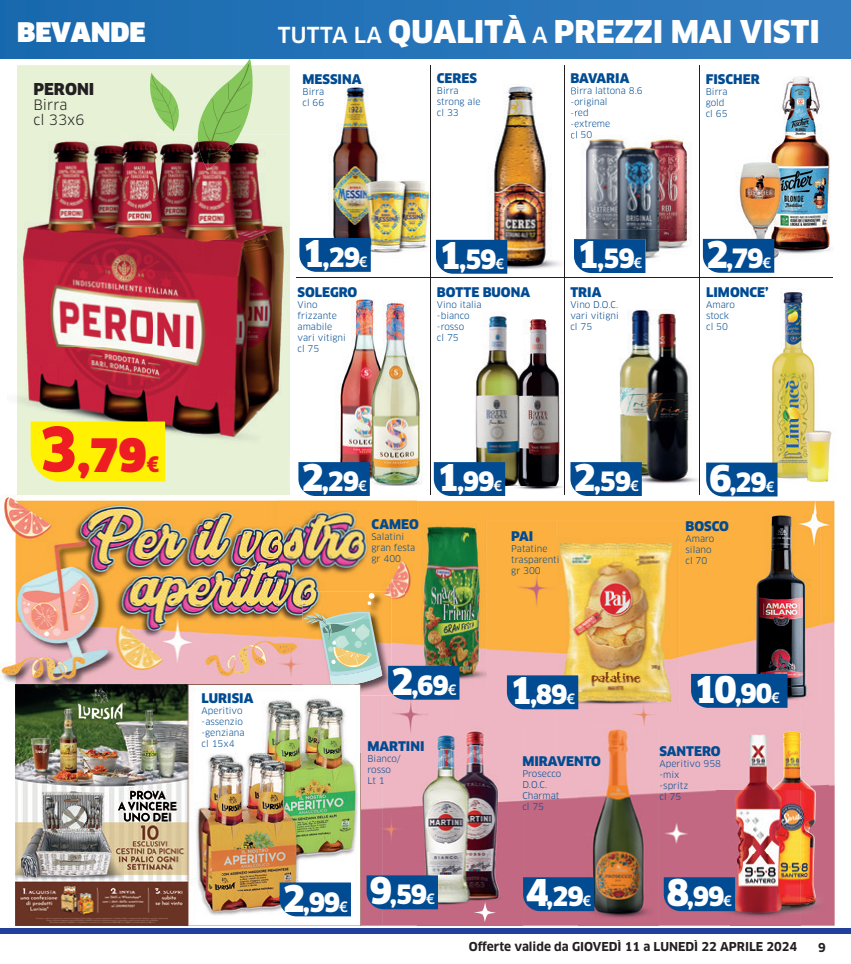
<style>
.page{position:relative;width:851px;height:964px;background:#fff}
.page>*{position:absolute;margin:0;border:0;box-sizing:border-box;transform-origin:0 0}
.t1{font:900 45px "Clan OT";color:#ee1d23}
.t2{font:900 30.7px "Clan";color:#fff}
.t3{font:900 26.4px "Clan";color:#fff}
.t4{font:900 26px "Clan OT";letter-spacing:-.05em;color:#fff}
.t5{font:900 16px "Clan OT";color:#231f20}
.t6{font:14px/15px "Clan OT";color:#231f20}
.t7{font:900 13px "Clan OT";color:#014b92}
.t8{font:700 12px "Clan OT";color:#231f20}
.t9{font:9px/11px "Clan OT";color:#014b92}
.s1{font-family:"Clan OT";font-weight:500;font-size:21.6px}
.s2{font-size:60px}
.s3{font-size:21px}
.s4{font-size:36px}
.s5{font-weight:500;font-size:14px}
</style>
<div class="page">
<div style="left:0;top:928px;width:850px;height:6px;background:#223f99"></div>
<div style="left:0;top:0;width:850px;height:58px;background:linear-gradient(to right,#186aaf,#347dc1)"></div>
<div style="left:17px;top:65px;width:273px;height:422px;background:#e6f1d6"></div>
<svg style="left:147px;top:73px;width:36px;height:58px;background:#badc9e"></svg>
<img style="left:0;top:494px;width:278px;height:195px">
<img style="left:278px;top:500px;width:139px;height:121px">
<img style="left:417px;top:487px;width:417px;height:33px">
<img style="left:452px;top:520px;width:104px;height:236px">
<div style="left:556px;top:520px;width:184px;height:34px;background:#fbb03f"></div>
<img style="left:800px;top:520px;width:34px;height:405px">
<img style="left:661px;top:554px;width:104px;height:202px">
<img style="left:278px;top:621px;width:24px;height:63px">
<img style="left:383px;top:621px;width:34px;height:304px">
<img style="left:15px;top:689px;width:1px;height:236px">
<img style="left:360px;top:695px;width:23px;height:230px">
<div style="left:556px;top:715px;width:105px;height:41px;background:#edb6c2"></div>
<img style="left:522px;top:756px;width:56px;height:169px">
<img style="left:658px;top:756px;width:72px;height:169px">
<img style="left:34px;top:925px;width:314px;height:1px">
<img style="left:417px;top:917px;width:105px;height:8px">
<img style="left:730px;top:918px;width:70px;height:7px">
<div style="left:17px;top:487px;width:273px;height:8px;background:#e6f1d6"></div>
<img style="left:302px;top:592px;width:89px;height:103px">
<img style="left:303px;top:593px;width:79px;height:94px">
<hr style="left:296px;top:278px;width:536px;height:1px;background:#231f20">
<hr style="left:430px;top:65px;width:1px;height:430px;background:#231f20">
<hr style="left:699px;top:65px;width:1px;height:430px;background:#231f20">
<hr style="left:564px;top:65px;width:1px;height:430px;background:#231f20">
<img style="left:17px;top:134px;width:273px;height:320px">
<img style="left:189px;top:58px;width:70px;height:112px">
<div style="left:31px;top:421px;width:134px;height:60px;background:#fff101"></div>
<img style="left:412px;top:726px;width:112px;height:191px">
<div style="left:366px;top:875px;width:72px;height:34px;background:#014b92"></div>
<img style="left:340px;top:299px;width:87px;height:195px">
<svg style="left:298px;top:462px;width:72px;height:34px;background:#0a5195"></svg>
<img style="left:475px;top:312px;width:88px;height:175px">
<img style="left:505px;top:487px;width:59px;height:3px">
<svg style="left:430px;top:462px;width:75px;height:34px;background:#115697"></svg>
<img style="left:619px;top:309px;width:79px;height:178px">
<img style="left:641px;top:487px;width:58px;height:4px">
<svg style="left:564px;top:462px;width:77px;height:34px;background:#1a5c9b"></svg>
<img style="left:772px;top:288px;width:60px;height:197px">
<svg style="left:699px;top:462px;width:78px;height:34px;background:#1e5f9d"></svg>
<img style="left:578px;top:727px;width:80px;height:198px">
<div style="left:523px;top:877px;width:71px;height:34px;background:#014b92"></div>
<img style="left:406px;top:516px;width:80px;height:175px">
<div style="left:388px;top:666px;width:71px;height:34px;background:#014b92"></div>
<img style="left:550px;top:537px;width:129px;height:178px">
<div style="left:507px;top:675px;width:71px;height:34px;background:#014b92"></div>
<img style="left:328px;top:86px;width:105px;height:167px">
<img style="left:430px;top:86px;width:1px;height:167px">
<svg style="left:299px;top:238px;width:72px;height:34px;background:#0a5196"></svg>
<img style="left:584px;top:135px;width:108px;height:126px">
<div style="left:577px;top:239px;width:68px;height:34px;background:#014b92"></div>
<img style="left:463px;top:86px;width:114px;height:184px">
<img style="left:564px;top:86px;width:1px;height:184px">
<svg style="left:571px;top:87px;width:20px;height:51px"></svg>
<img style="left:574px;top:239px;width:3px;height:26px">
<div style="left:436px;top:240px;width:71px;height:34px;background:#014b92"></div>
<img style="left:740px;top:514px;width:80px;height:192px">
<div style="left:691px;top:674px;width:96px;height:34px;background:#014b92"></div>
<img style="left:735px;top:76px;width:96px;height:184px">
<div style="left:702px;top:239px;width:72px;height:34px;background:#014b92"></div>
<img style="left:716px;top:727px;width:112px;height:191px">
<svg style="left:663px;top:877px;width:72px;height:34px;background:#094c91"></svg>
<img style="left:16px;top:684px;width:342px;height:241px">
<img style="left:302px;top:684px;width:58px;height:11px">
<img style="left:331px;top:684px;width:21px;height:2px">
<div style="left:279px;top:882px;width:72px;height:34px;background:#014b92"></div>
<svg style="left:473px;top:902px;width:23px;height:20px"></svg>
<h3 class="t3" style="left:17px;top:17px;width:130px">BEVANDE</h3>
<h2 class="t2" style="left:278px;top:15px;width:543px"><span class="s1">TUTTA LA</span> QUALITÀ <span class="s1">A</span> PREZZI MAI VISTI</h2>
<h3 class="t7" style="left:302px;top:72px;width:60px">MESSINA</h3>
<p class="t9" style="left:302px;top:86px;width:23px">Birra cl 66</p>
<h3 class="t7" style="left:437px;top:71px;width:42px">CERES</h3>
<p class="t9" style="left:437px;top:85px;width:45px">Birra strong ale cl 33</p>
<h3 class="t7" style="left:570px;top:71px;width:60px">BAVARIA</h3>
<p class="t9" style="left:570px;top:85px;width:74px">Birra lattona 8.6 -original<br>-red<br>-extreme<br>cl 50</p>
<h3 class="t7" style="left:705px;top:71px;width:55px">FISCHER</h3>
<p class="t9" style="left:705px;top:86px;width:23px">Birra gold cl 65</p>
<h3 class="t5" style="left:33px;top:79px;width:63px">PERONI</h3>
<h3 class="t6" style="left:33px;top:97px;width:53px">Birra<br>cl 33x6</h3>
<h1 class="t1" style="left:39px;top:429px;width:122px"><span class="s2">3</span>,79<span class="s3">€</span></h1>
<h3 class="t4" style="left:302px;top:242px;width:67px"><span class="s4">1</span>,29<span class="s5">€</span></h3>
<h3 class="t7" style="left:297px;top:285px;width:61px">SOLEGRO</h3>
<p class="t9" style="left:297px;top:299px;width:50px">Vino frizzante amabile vari vitigni cl 75</p>
<h3 class="t4" style="left:438px;top:244px;width:67px"><span class="s4">1</span>,59<span class="s5">€</span></h3>
<h3 class="t7" style="left:437px;top:285px;width:95px">BOTTE BUONA</h3>
<p class="t9" style="left:437px;top:299px;width:46px">Vino italia -bianco -rosso<br>cl 75</p>
<h3 class="t4" style="left:577px;top:243px;width:67px"><span class="s4">1</span>,59<span class="s5">€</span></h3>
<h3 class="t7" style="left:570px;top:285px;width:33px">TRIA</h3>
<p class="t9" style="left:570px;top:299px;width:50px;text-align:justify">Vino D.O.C. vari vitigni cl 75</p>
<h3 class="t4" style="left:705px;top:243px;width:67px"><span class="s4">2</span>,79<span class="s5">€</span></h3>
<h3 class="t7" style="left:706px;top:285px;width:64px">LIMONCE’</h3>
<p class="t9" style="left:706px;top:299px;width:30px">Amaro stock cl 50</p>
<h3 class="t4" style="left:301px;top:466px;width:67px"><span class="s4">2</span>,29<span class="s5">€</span></h3>
<h3 class="t7" style="left:371px;top:516px;width:49px">CAMEO</h3>
<p class="t9" style="left:371px;top:531px;width:45px">Salatini gran festa gr 400</p>
<h3 class="t4" style="left:436px;top:466px;width:67px"><span class="s4">1</span>,99<span class="s5">€</span></h3>
<h3 class="t7" style="left:511px;top:529px;width:24px">PAI</h3>
<p class="t9" style="left:511px;top:544px;width:50px">Patatine trasparenti gr 300</p>
<h3 class="t4" style="left:573px;top:466px;width:67px"><span class="s4">2</span>,59<span class="s5">€</span></h3>
<h3 class="t4" style="left:709px;top:466px;width:67px"><span class="s4">6</span>,29<span class="s5">€</span></h3>
<h3 class="t7" style="left:685px;top:519px;width:45px">BOSCO</h3>
<p class="t9" style="left:685px;top:533px;width:30px">Amaro silano cl 70</p>
<h3 class="t7" style="left:201px;top:690px;width:53px">LURISIA</h3>
<p class="t9" style="left:201px;top:705px;width:44px">Aperitivo -assenzio -genziana cl 15x4</p>
<h3 class="t4" style="left:391px;top:670px;width:67px"><span class="s4">2</span>,69<span class="s5">€</span></h3>
<h3 class="t7" style="left:367px;top:739px;width:59px">MARTINI</h3>
<p class="t9" style="left:367px;top:753px;width:35px">Bianco/ rosso<br>Lt 1</p>
<h3 class="t4" style="left:509px;top:679px;width:67px"><span class="s4">1</span>,89<span class="s5">€</span></h3>
<h3 class="t7" style="left:522px;top:753px;width:80px">MIRAVENTO</h3>
<p class="t9" style="left:522px;top:768px;width:40px">Prosecco<br>D.O.C.<br>Charmat cl 75</p>
<h3 class="t4" style="left:693px;top:678px;width:88px"><span class="s4">10</span>,90<span class="s5">€</span></h3>
<h3 class="t7" style="left:659px;top:743px;width:63px">SANTERO</h3>
<p class="t9" style="left:659px;top:758px;width:63px">Aperitivo 958 -mix<br>-spritz<br>cl 75</p>
<h3 class="t4" style="left:282px;top:886px;width:67px"><span class="s4">2</span>,99<span class="s5">€</span></h3>
<h3 class="t4" style="left:369px;top:879px;width:67px"><span class="s4">9</span>,59<span class="s5">€</span></h3>
<h3 class="t4" style="left:526px;top:881px;width:67px"><span class="s4">4</span>,29<span class="s5">€</span></h3>
<h3 class="t4" style="left:666px;top:881px;width:67px"><span class="s4">8</span>,99<span class="s5">€</span></h3>
<h3 class="t8" style="left:468px;top:939px;width:330px">Offerte valide da GIOVEDÌ 11 a LUNEDÌ 22 APRILE 2024</h3>
<h3 class="t8" style="left:818px;top:940px;width:9px">9</h3>
</div>
